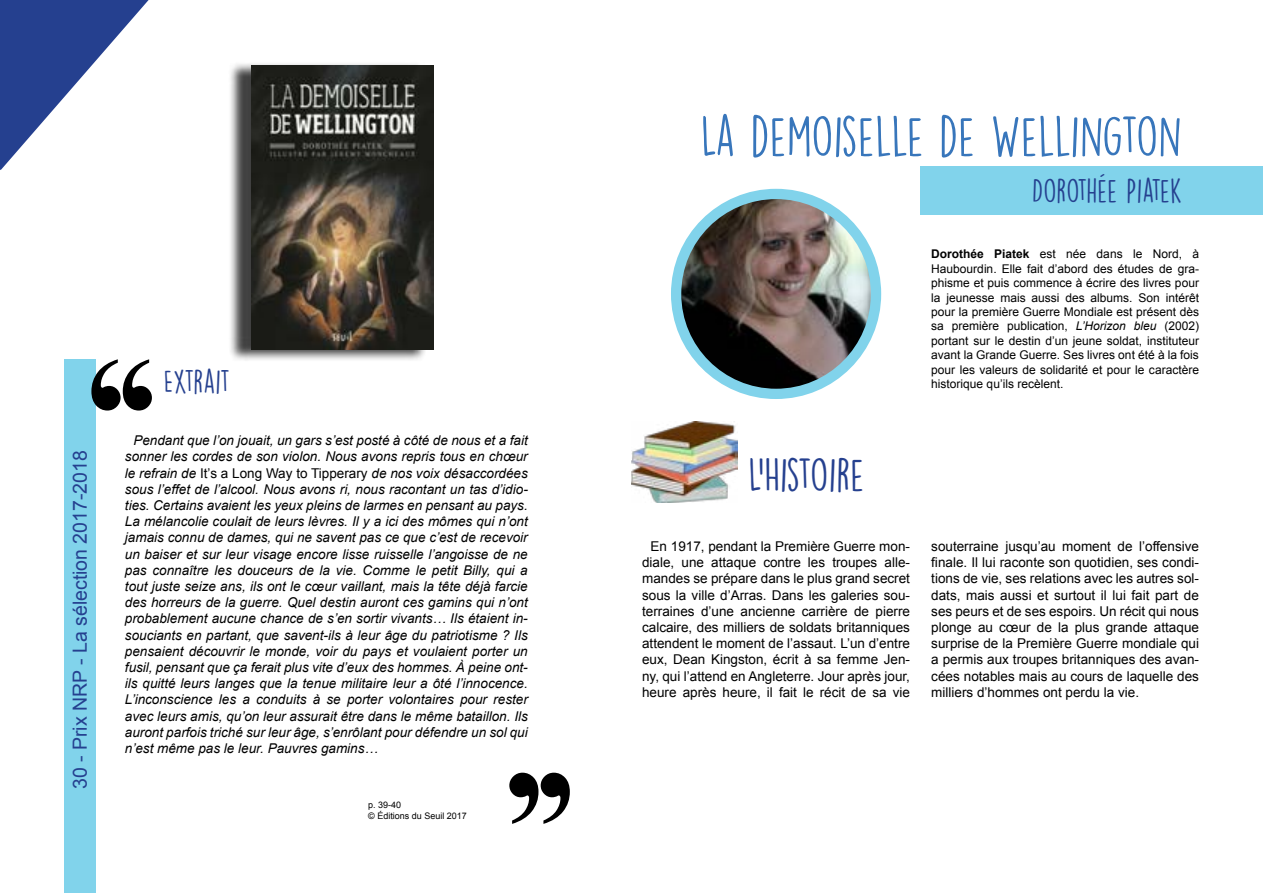
<style>
.page{position:relative;width:1263px;height:893px;background:#fff}
.page>*{position:absolute;margin:0;border:0;box-sizing:border-box;transform-origin:0 0}
.t1{font:700 157.5px "Times New Roman";color:#000}
.t2{font:51px "DK Lemon Yellow Sun";letter-spacing:-.01em;color:#3876bb}
.t3{font:42px "DK Lemon Yellow Sun";color:#25408f}
.t4{font:30px "DK Lemon Yellow Sun";color:#25408f}
.t5{font:19.5px "Arial";color:#25408f}
.t6{font:italic 13.5px/16.2px "Arial";color:#000;text-align:justify}
.t7{font:13.5px/16.2px "Arial";color:#000;text-align:justify}
.t8{font:12px/14.4px "Arial";color:#000;text-align:justify}
.t9{font:9px/10.8px "Arial";color:#000}
.s1{font-weight:700}
.s2{font-style:italic}
.s3{font-style:normal}
</style>
<div class="page">
<div style="left:64px;top:359px;width:32px;height:534px;background:#81d3eb"></div>
<img style="left:631px;top:422px;width:107px;height:80px">
<svg style="left:0;top:0;width:149px;height:170px"></svg>
<div style="left:229px;top:62px;width:198px;height:300px;background:#000;opacity:.75"></div>
<img style="left:251px;top:66px;width:182px;height:284px">
<img style="left:680px;top:194px;width:192px;height:200px">
<div style="left:671px;top:189px;width:210px;height:210px;border:10px solid #81d3eb;border-radius:50%"></div>
<div style="left:921px;top:166px;width:342px;height:49px;background:#81d3eb"></div>
<h2 class="t2" style="left:701px;top:106px;width:483px">LA DEMOISELLE DE WELLINGTON</h2>
<h1 class="t1" style="left:80px;top:304px;width:85px">‘‘</h1>
<h3 class="t4" style="left:164px;top:363px;width:68px">EXTRAIT</h3>
<h3 class="t4" style="left:1032px;top:172px;width:152px">DOROTHÉE PIATEK</h3>
<p class="t8" style="left:931px;top:247px;width:269px"><span class="s1">Dorothée Piatek</span> est née dans le Nord, à Haubourdin. Elle fait d’abord des études de gra&shy;phisme et puis commence à écrire des livres pour la jeunesse mais aussi des albums. Son intérêt pour la première Guerre Mondiale est présent dès sa première publication, <span class="s2">L’Horizon bleu</span> (2002) portant sur le destin d’un jeune soldat, instituteur avant la Grande Guerre. Ses livres ont été à la fois pour les valeurs de solidarité et pour le caractère historique qu’ils recèlent.</p>
<p class="t6" style="left:125px;top:433px;width:404px;text-indent:9px">Pendant que l’on jouait, un gars s’est posté à côté de nous et a fait sonner les cordes de son violon. Nous avons repris tous en chœur le refrain de <span class="s3">It’s a Long Way to Tipperary</span> de nos voix désaccordées sous l’effet de l’alcool. Nous avons ri, nous racontant un tas d’idio&shy;ties. Certains avaient les yeux pleins de larmes en pensant au pays.<br>La mélancolie coulait de leurs lèvres. Il y a ici des mômes qui n’ont jamais connu de dames, qui ne savent pas ce que c’est de recevoir un baiser et sur leur visage encore lisse ruisselle l’angoisse de ne pas connaître les douceurs de la vie. Comme le petit Billy, qui a tout juste seize ans, ils ont le cœur vaillant, mais la tête déjà farcie des horreurs de la guerre. Quel destin auront ces gamins qui n’ont probablement aucune chance de s’en sortir vivants… Ils étaient in&shy;souciants en partant, que savent-ils à leur âge du patriotisme ? Ils pensaient découvrir le monde, voir du pays et voulaient porter un fusil, pensant que ça ferait plus vite d’eux des hommes. À peine ont&shy;ils quitté leurs langes que la tenue militaire leur a ôté l’innocence.<br>L’inconscience les a conduits à se porter volontaires pour rester avec leurs amis, qu’on leur assurait être dans le même bataillon. Ils auront parfois triché sur leur âge, s’enrôlant pour défendre un sol qui n’est même pas le leur. Pauvres gamins…</p>
<h3 class="t5" style="left:67px;top:789px;width:340px;rotate:-90deg">30 - Prix NRP - La sélection 2017-2018</h3>
<h3 class="t3" style="left:748px;top:450px;width:118px">L’HISTOIRE</h3>
<p class="t7" style="left:642px;top:538px;width:269px;text-indent:9px">En 1917, pendant la Première Guerre mon&shy;diale, une attaque contre les troupes alle&shy;mandes se prépare dans le plus grand secret sous la ville d’Arras. Dans les galeries sou&shy;terraines d’une ancienne carrière de pierre calcaire, des milliers de soldats britanniques attendent le moment de l’assaut. L’un d’entre eux, Dean Kingston, écrit à sa femme Jen&shy;ny, qui l’attend en Angleterre. Jour après jour, heure après heure, il fait le récit de sa vie</p>
<p class="t7" style="left:931px;top:538px;width:269px">souterraine jusqu’au moment de l’offensive finale. Il lui raconte son quotidien, ses condi&shy;tions de vie, ses relations avec les autres sol&shy;dats, mais aussi et surtout il lui fait part de ses peurs et de ses espoirs. Un récit qui nous plonge au cœur de la plus grande attaque surprise de la Première Guerre mondiale qui a permis aux troupes britanniques des avan&shy;cées notables mais au cours de laquelle des milliers d’hommes ont perdu la vie.</p>
<h1 class="t1" style="left:581px;top:879px;width:85px;rotate:-180deg">‘‘</h1>
<p class="t9" style="left:368px;top:799px;width:100px">p. 39-40<br>© Éditions du Seuil 2017</p>
</div>
